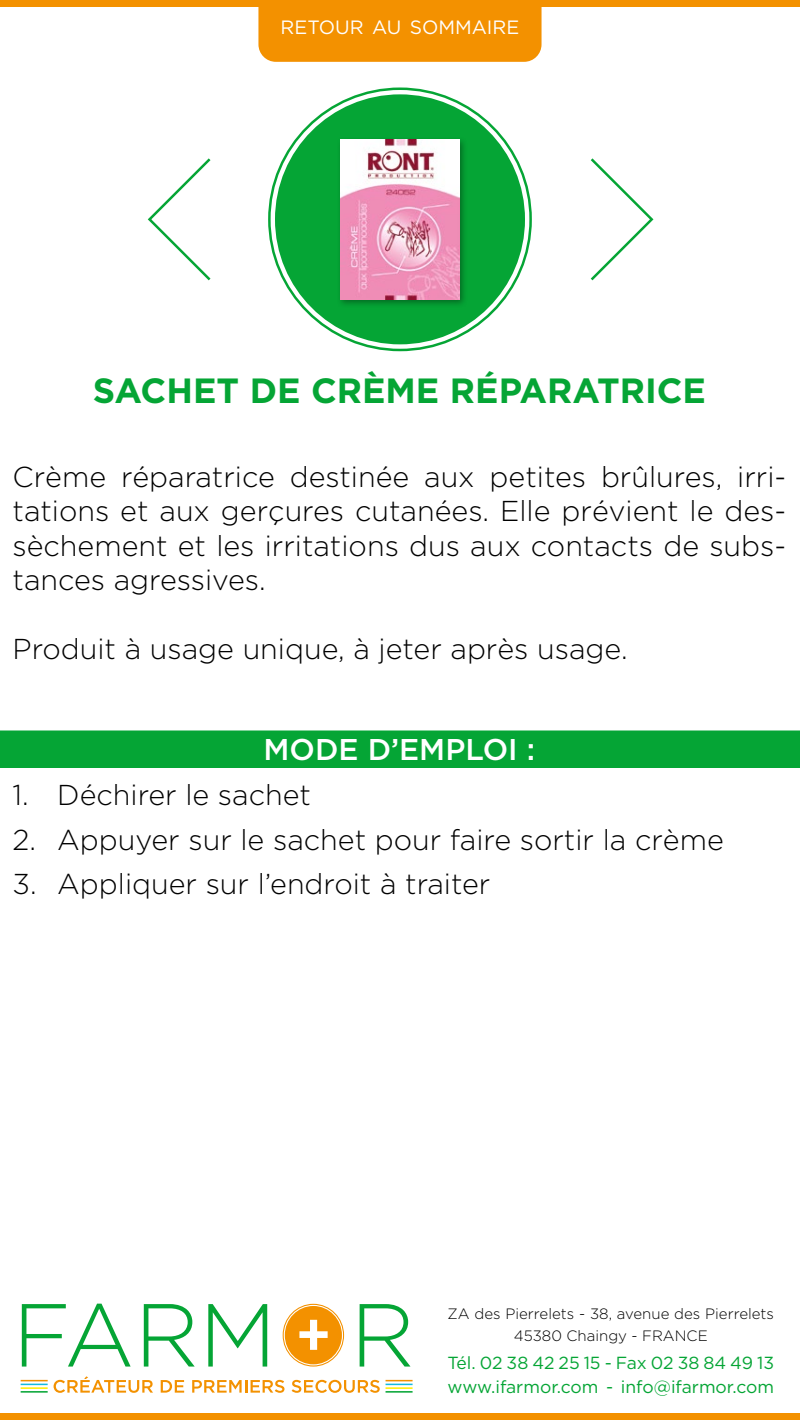
<style>
.page{position:relative;width:800px;height:1420px;background:#fff}
.page>*{position:absolute;margin:0;border:0;box-sizing:border-box;transform-origin:0 0}
.t1{font:700 35px "Gotham";color:#05a535}
.t2{font:500 30px "Gotham";color:#fff}
.t3{font:300 28.75px/34.5px "Gotham";color:#000;text-align:justify}
.t4{font:19.25px "Gotham";color:#fff}
.t5{font:17.5px/23.8px "Gotham";color:#05a535}
.t6{font:300 15px/21.2px "Gotham";color:#000;text-align:center}
</style>
<div class="page">
<div style="left:258px;top:6px;width:284px;height:56px;background:#f39100"></div>
<svg style="left:22px;top:1304px;width:109px;height:63px"></svg>
<svg style="left:144px;top:1304px;width:51px;height:63px"></svg>
<svg style="left:208px;top:1304px;width:59px;height:63px"></svg>
<svg style="left:360px;top:1304px;width:50px;height:63px"></svg>
<svg style="left:54px;top:1376px;width:99px;height:17px"></svg>
<svg style="left:161px;top:1380px;width:23px;height:13px"></svg>
<svg style="left:192px;top:1380px;width:92px;height:13px"></svg>
<svg style="left:292px;top:1380px;width:88px;height:13px"></svg>
<hr style="left:21px;top:1387px;width:27px;height:2px;background:#ffed00">
<hr style="left:386px;top:1387px;width:27px;height:2px;background:#ffed00">
<svg style="left:21px;top:1380px;width:27px;height:5px"></svg>
<svg style="left:386px;top:1380px;width:27px;height:5px"></svg>
<hr style="left:21px;top:1391px;width:27px;height:2px;background:#05a535">
<hr style="left:386px;top:1391px;width:27px;height:2px;background:#05a535">
<svg style="left:283px;top:1304px;width:61px;height:63px"></svg>
<div style="left:0;top:1414px;width:800px;height:6px;background:#f39100"></div>
<div style="left:0;top:0;width:800px;height:6px;background:#f39100"></div>
<div style="left:275px;top:94px;width:250px;height:250px;background:#05a535;border-radius:50%"></div>
<svg style="left:147px;top:158px;width:64px;height:123px"></svg>
<svg style="left:590px;top:158px;width:64px;height:123px"></svg>
<div style="left:0;top:730px;width:800px;height:38px;background:#05a535"></div>
<div style="left:336px;top:136px;width:132px;height:172px;background:#000;opacity:.35"></div>
<img style="left:340px;top:140px;width:120px;height:159px">
<p class="t4" style="left:281px;top:15px;width:240px">RETOUR AU SOMMAIRE</p>
<p class="t1" style="left:93px;top:367px;width:615px">SACHET DE CRÈME RÉPARATRICE</p>
<p class="t3" style="left:12px;top:459px;width:775px">Crème réparatrice destinée aux petites brûlures, irri&shy;tations et aux gerçures cutanées. Elle prévient le des&shy;sèchement et les irritations dus aux contacts de subs&shy;tances agressives.</p>
<p class="t3" style="left:12px;top:632px;width:617px">Produit à usage unique, à jeter après usage.</p>
<p class="t2" style="left:264px;top:733px;width:273px">MODE D’EMPLOI :</p>
<p class="t3" style="left:12px;top:777px;width:300px">1. Déchirer le sachet</p>
<p class="t3" style="left:12px;top:822px;width:713px">2. Appuyer sur le sachet pour faire sortir la crème</p>
<p class="t3" style="left:12px;top:866px;width:479px">3. Appliquer sur l’endroit à traiter</p>
<p class="t6" style="left:448px;top:1303px;width:328px">ZA des Pierrelets - 38, avenue des Pierrelets<br>45380 Chaingy - FRANCE</p>
<p class="t5" style="left:448px;top:1351px;width:328px">Tél. 02 38 42 25 15 - Fax 02 38 84 49 13 www.ifarmor.com - info@ifarmor.com</p>
</div>
